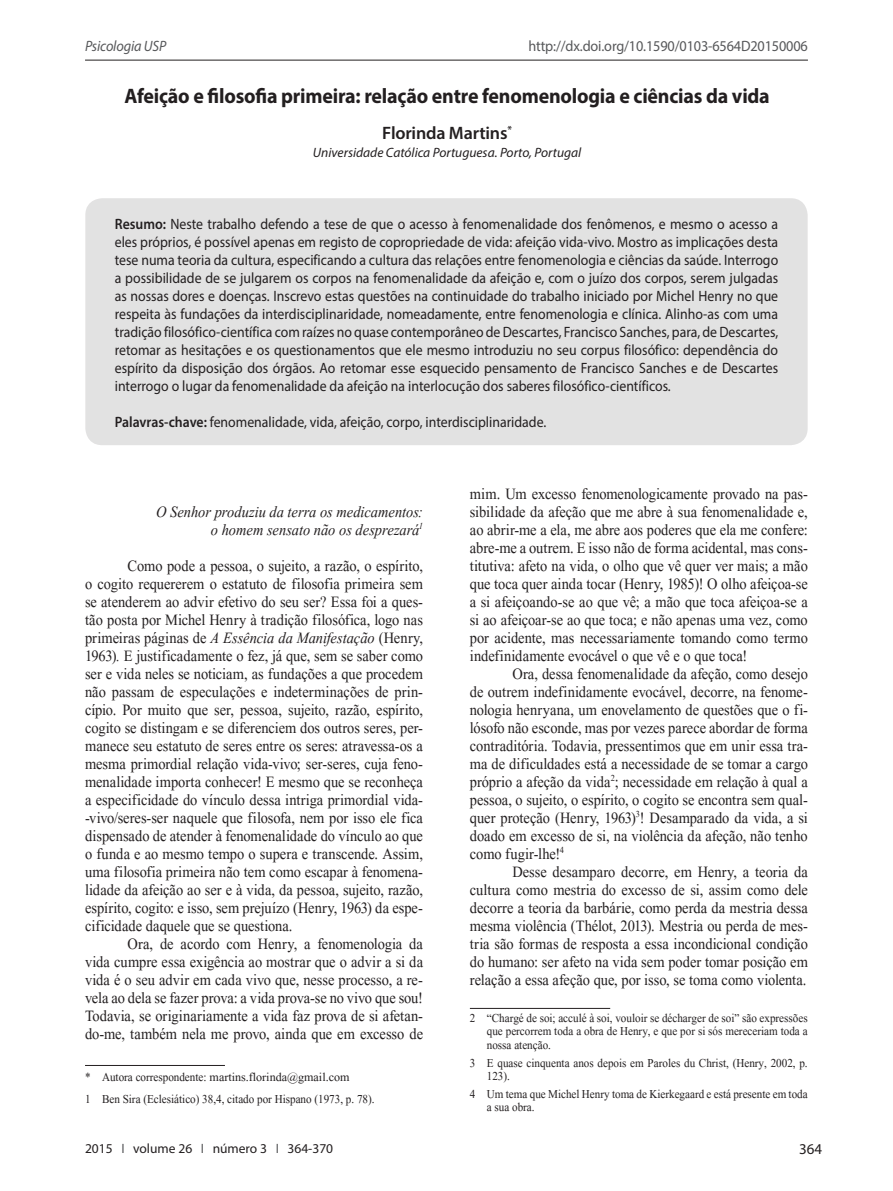
<style>
.page{position:relative;width:893px;height:1191px;background:#fff}
.page>*{position:absolute;margin:0;border:0;box-sizing:border-box;transform-origin:0 0}
.titulo{font:700 21px "Myriad Pro";letter-spacing:-.01em;color:#231f20;scale:.95 1}
.texto{font:19.5px/18px "Aparajita";color:#231f20;text-align:justify;scale:.92 1}
.citacao{font:italic 19.5px/18px "Aparajita";color:#231f20;text-align:right;scale:.92 1}
.autores{font:600 18px "Myriad Pro";letter-spacing:-.01em;color:#231f20}
.resumo{font:15px/18px "Myriad Pro";color:#231f20;text-align:justify;scale:.92 1}
.RODAPE{font:15px/13.5px "Aparajita";color:#231f20;scale:.92 1}
.t1{font:15px "Myriad Pro";letter-spacing:-.01em;color:#57585a;scale:.95 1}
.t2{font:italic 15px "Myriad Pro";letter-spacing:-.01em;color:#57585a;scale:.95 1}
.resumo-2{font:15px "Myriad Pro";color:#231f20}
.instituicao{font:italic 13.5px "Myriad Pro";color:#231f20}
.t3{font:13.5px "Myriad Pro";color:#231f20}
.s1{font-weight:600}
.s2{font-style:italic}
.s3{color:#57585a}
</style>
<div class="page">
<hr style="left:85px;top:60px;width:723px;height:1px;background:#231f20">
<hr style="left:85px;top:1065px;width:140px;height:1px;background:#231f20">
<div style="left:85px;top:198px;width:723px;height:247px;background:#e2e2e2;border-radius:17px"></div>
<hr style="left:470px;top:1008px;width:140px;height:1px;background:#231f20">
<p class="t2" style="left:85px;top:36px;width:87px">Psicologia USP</p>
<p class="t1" style="left:528px;top:37px;width:296px">http://dx.doi.org/10.1590/0103-6564D20150006</p>
<p class="titulo" style="left:124px;top:82px;width:681px">Afeição e filosofia primeira: relação entre fenomenologia e ciências da vida</p>
<p class="autores" style="left:382px;top:122px;width:131px">Florinda Martins<sup>*</sup></p>
<p class="instituicao" style="left:313px;top:144px;width:270px">Universidade Católica Portuguesa. Porto, Portugal</p>
<p class="resumo" style="left:115px;top:215px;width:723px"><span class="s1">Resumo:</span> Neste trabalho defendo a tese de que o acesso à fenomenalidade dos fenômenos, e mesmo o acesso a eles próprios, é possível apenas em registo de copropriedade de vida: afeição vida-vivo. Mostro as implicações desta tese numa teoria da cultura, especificando a cultura das relações entre fenomenologia e ciências da saúde. Interrogo a possibilidade de se julgarem os corpos na fenomenalidade da afeição e, com o juízo dos corpos, serem julgadas as nossas dores e doenças. Inscrevo estas questões na continuidade do trabalho iniciado por Michel Henry no que respeita às fundações da interdisciplinaridade, nomeadamente, entre fenomenologia e clínica. Alinho-as com uma tradição filosófico-científica com raízes no quase contemporâneo de Descartes, Francisco Sanches, para, de Descartes, retomar as hesitações e os questionamentos que ele mesmo introduziu no seu corpus filosófico: dependência do espírito da disposição dos órgãos. Ao retomar esse esquecido pensamento de Francisco Sanches e de Descartes interrogo o lugar da fenomenalidade da afeição na interlocução dos saberes filosófico-científicos.</p>
<p class="resumo" style="left:115px;top:413px;width:471px"><span class="s1">Palavras-chave:</span> fenomenalidade, vida, afeição, corpo, interdisciplinaridade.</p>
<p class="citacao" style="left:156px;top:504px;width:292px">O Senhor produziu da terra os medicamentos: o homem sensato não os desprezará<sup>1</sup></p>
<p class="texto" style="left:85px;top:558px;width:369px;text-indent:43px">Como pode a pessoa, o sujeito, a razão, o espírito, o cogito requererem o estatuto de filosofia primeira sem se atenderem ao advir efetivo do seu ser? Essa foi a ques&shy;tão posta por Michel Henry à tradição filosófica, logo nas primeiras páginas de <span class="s2">A Essência da Manifestação</span> (Henry, 1963)<span class="s2">.</span> E justificadamente o fez, já que, sem se saber como ser e vida neles se noticiam, as fundações a que procedem não passam de especulações e indeterminações de prin&shy;cípio. Por muito que ser, pessoa, sujeito, razão, espírito, cogito se distingam e se diferenciem dos outros seres, per&shy;manece seu estatuto de seres entre os seres: atravessa-os a mesma primordial relação vida-vivo; ser-seres, cuja feno&shy;menalidade importa conhecer! E mesmo que se reconheça a especificidade do vínculo dessa intriga primordial vida--vivo/seres-ser naquele que filosofa, nem por isso ele fica dispensado de atender à fenomenalidade do vínculo ao que o funda e ao mesmo tempo o supera e transcende. Assim, uma filosofia primeira não tem como escapar à fenomena&shy;lidade da afeição ao ser e à vida, da pessoa, sujeito, razão, espírito, cogito: e isso, sem prejuízo (Henry, 1963) da espe&shy;cificidade daquele que se questiona.</p>
<p class="texto" style="left:85px;top:936px;width:369px;text-indent:43px">Ora, de acordo com Henry, a fenomenologia da vida cumpre essa exigência ao mostrar que o advir a si da vida é o seu advir em cada vivo que, nesse processo, a re&shy;vela ao dela se fazer prova: a vida prova-se no vivo que sou!<br>Todavia, se originariamente a vida faz prova de si afetan&shy;do-me, também nela me provo, ainda que em excesso de</p>
<p class="RODAPE" style="left:85px;top:1070px;width:289px">* Autora correspondente: martins.florinda@gmail.com</p>
<p class="RODAPE" style="left:85px;top:1092px;width:316px">1 Ben Sira (Eclesiático) 38,4, citado por Hispano (1973, p. 78).</p>
<p class="texto" style="left:470px;top:486px;width:369px">mim. Um excesso fenomenologicamente provado na pas&shy;sibilidade da afeção que me abre à sua fenomenalidade e, ao abrir-me a ela, me abre aos poderes que ela me confere: abre-me a outrem. E isso não de forma acidental, mas cons&shy;titutiva: afeto na vida, o olho que vê quer ver mais; a mão que toca quer ainda tocar (Henry, 1985)! O olho afeiçoa-se a si afeiçoando-se ao que vê; a mão que toca afeiçoa-se a si ao afeiçoar-se ao que toca; e não apenas uma vez, como por acidente, mas necessariamente tomando como termo indefinidamente evocável o que vê e o que toca!</p>
<p class="texto" style="left:470px;top:666px;width:369px;text-indent:43px">Ora, dessa fenomenalidade da afeção, como desejo de outrem indefinidamente evocável, decorre, na fenome&shy;nologia henryana, um enovelamento de questões que o fi&shy;lósofo não esconde, mas por vezes parece abordar de forma contraditória. Todavia, pressentimos que em unir essa tra&shy;ma de dificuldades está a necessidade de se tomar a cargo próprio a afeção da vida<sup>2</sup>; necessidade em relação à qual a pessoa, o sujeito, o espírito, o cogito se encontra sem qual&shy;quer proteção (Henry, 1963)<sup>3</sup>! Desamparado da vida, a si doado em excesso de si, na violência da afeção, não tenho como fugir-lhe!<sup>4</sup></p>
<p class="texto" style="left:470px;top:864px;width:369px;text-indent:43px">Desse desamparo decorre, em Henry, a teoria da cultura como mestria do excesso de si, assim como dele decorre a teoria da barbárie, como perda da mestria dessa mesma violência (Thélot, 2013). Mestria ou perda de mes&shy;tria são formas de resposta a essa incondicional condição do humano: ser afeto na vida sem poder tomar posição em relação a essa afeção que, por isso, se toma como violenta.</p>
<p class="RODAPE" style="left:487px;top:1011px;width:350px;text-align:justify;text-indent:-17px">2 “Chargé de soi; acculé à soi, vouloir se décharger de soi” são expressões que percorrem toda a obra de Henry, e que por si sós mereceriam toda a nossa atenção.</p>
<p class="RODAPE" style="left:487px;top:1056px;width:350px;text-indent:-17px">3 E quase cinquenta anos depois em Paroles du Christ, (Henry, 2002, p.<br>123).</p>
<p class="RODAPE" style="left:487px;top:1087px;width:350px;text-indent:-17px">4 Um tema que Michel Henry toma de Kierkegaard e está presente em toda a sua obra.</p>
<p class="t3" style="left:85px;top:1140px;width:250px">2015 <span class="s3">I</span> volume 26 <span class="s3">I</span> número 3 <span class="s3">I</span> 364-370</p>
<p class="resumo-2" style="left:799px;top:1139px;width:25px">364</p>
</div>
